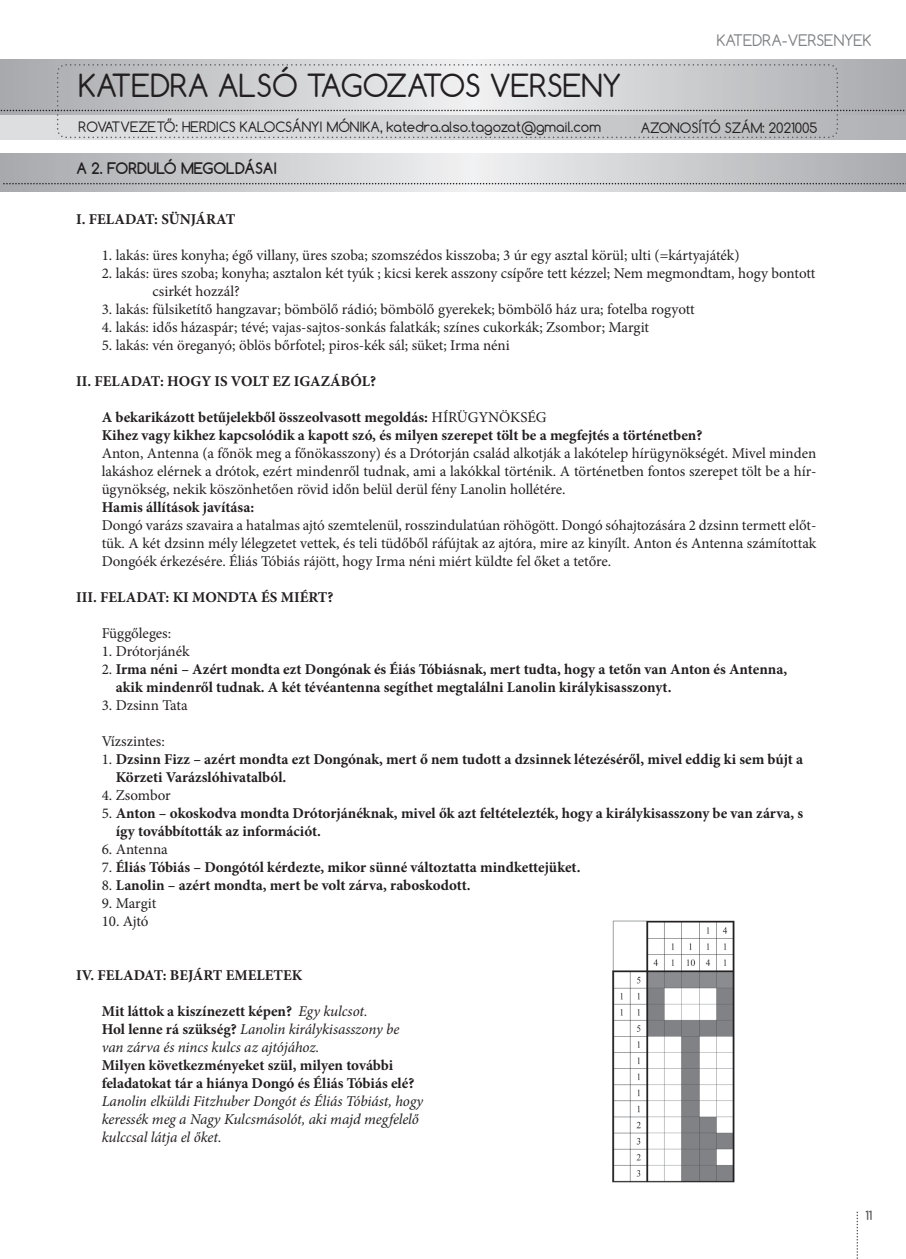
<style>
.page{position:relative;width:906px;height:1259px;background:#fff}
.page>*{position:absolute;margin:0;border:0;box-sizing:border-box;transform-origin:0 0}
.t1{font:30px "Comfortaa";color:#231f20}
.t2{font:15px/18px "Minion Pro";color:#231f20;text-align:justify}
.t3{font:700 15px/18px "Minion Pro";color:#231f20}
.t4{font:italic 15px/18px "Minion Pro";letter-spacing:-.01em;color:#231f20}
.t5{font:700 15px "Comfortaa";color:#231f20}
.t6{font:15px "Comfortaa";color:#808285}
.t7{font:13.5px "Comfortaa";color:#231f20}
.t8{font:700 12px "Comfortaa";color:#57585a}
.s1{font-weight:400}
.s2{font-weight:700;font-style:normal}
</style>
<div class="page">
<svg style="left:1px;top:115px;width:904px;height:25px;background:#c9cacc"></svg>
<svg style="left:57px;top:64px;width:781px;height:74px;background:#cbcccf"></svg>
<svg style="left:1px;top:77px;width:903px;height:48px;background:#c9cacd"></svg>
<img style="left:1px;top:153px;width:904px;height:38px">
<svg style="left:3px;top:183px;width:902px;height:1px"></svg>
<img style="left:612px;top:920px;width:123px;height:262px">
<svg style="left:856px;top:1212px;width:2px;height:47px"></svg>
<h1 class="t1" style="left:79px;top:74px;width:544px">KATEDRA ALSÓ TAGOZATOS VERSENY</h1>
<p class="t7" style="left:79px;top:122px;width:524px">ROVATVEZETŐ: HERDICS KALOCSÁNYI MÓNIKA, katedra.also.tagozat@gmail.com</p>
<p class="t6" style="left:716px;top:34px;width:156px">KATEDRA-VERSENYEK</p>
<p class="t7" style="left:640px;top:122px;width:178px">AZONOSÍTÓ SZÁM: 2021005</p>
<p class="t5" style="left:76px;top:158px;width:202px">A 2. FORDULÓ MEGOLDÁSAI</p>
<p class="t3" style="left:76px;top:211px;width:161px">I. FELADAT: SÜNJÁRAT</p>
<p class="t2" style="left:102px;top:247px;width:639px">1. lakás: üres konyha; égő villany, üres szoba; szomszédos kisszoba; 3 úr egy asztal körül; ulti (=kártyajáték)</p>
<p class="t2" style="left:152px;top:266px;width:664px;text-indent:-51px">2. lakás: üres szoba; konyha; asztalon két tyúk ; kicsi kerek asszony csípőre tett kézzel; Nem megmondtam, hogy bontott csirkét hozzál?</p>
<p class="t2" style="left:102px;top:301px;width:594px">3. lakás: fülsiketítő hangzavar; bömbölő rádió; bömbölő gyerekek; bömbölő ház ura; fotelba rogyott</p>
<p class="t2" style="left:102px;top:319px;width:549px">4. lakás: idős házaspár; tévé; vajas-sajtos-sonkás falatkák; színes cukorkák; Zsombor; Margit</p>
<p class="t2" style="left:102px;top:338px;width:409px">5. lakás: vén öreganyó; öblös bőrfotel; piros-kék sál; süket; Irma néni</p>
<p class="t3" style="left:76px;top:373px;width:301px">II. FELADAT: HOGY IS VOLT EZ IGAZÁBÓL?</p>
<p class="t3" style="left:102px;top:409px;width:602px">A bekarikázott betűjelekből összeolvasott megoldás: <span class="s1">HÍRÜGYNÖKSÉG<br></span>Kihez vagy kikhez kapcsolódik a kapott szó, és milyen szerepet tölt be a megfejtés a történetben?</p>
<p class="t2" style="left:102px;top:445px;width:716px">Anton, Antenna (a főnök meg a főnökasszony) és a Drótorján család alkotják a lakótelep hírügynökségét. Mivel minden lakáshoz elérnek a drótok, ezért mindenről tudnak, ami a lakókkal történik. A történetben fontos szerepet tölt be a hír&shy;ügynökség, nekik köszönhetően rövid időn belül derül fény Lanolin hollétére.</p>
<p class="t3" style="left:102px;top:499px;width:154px">Hamis állítások javítása:</p>
<p class="t2" style="left:102px;top:517px;width:716px">Dongó varázs szavaira a hatalmas ajtó szemtelenül, rosszindulatúan röhögött. Dongó sóhajtozására 2 dzsinn termett előt&shy;tük. A két dzsinn mély lélegzetet vettek, és teli tüdőből ráfújtak az ajtóra, mire az kinyílt. Anton és Antenna számítottak Dongóék érkezésére. Éliás Tóbiás rájött, hogy Irma néni miért küldte fel őket a tetőre.</p>
<p class="t3" style="left:76px;top:589px;width:259px">III. FELADAT: KI MONDTA ÉS MIÉRT?</p>
<p class="t2" style="left:102px;top:625px;width:71px">Függőleges:</p>
<p class="t2" style="left:102px;top:643px;width:89px">1. Drótorjánék</p>
<p class="t3" style="left:116px;top:661px;width:673px;text-indent:-14px"><span class="s1">2.</span> Irma néni – Azért mondta ezt Dongónak és Éiás Tóbiásnak, mert tudta, hogy a tetőn van Anton és Antenna, akik mindenről tudnak. A két tévéantenna segíthet megtalálni Lanolin királykisasszonyt.</p>
<p class="t2" style="left:102px;top:697px;width:88px">3. Dzsinn Tata</p>
<p class="t2" style="left:102px;top:733px;width:65px">Vízszintes:</p>
<p class="t3" style="left:116px;top:751px;width:689px;text-indent:-14px"><span class="s1">1.</span> Dzsinn Fizz – azért mondta ezt Dongónak, mert ő nem tudott a dzsinnek létezéséről, mivel eddig ki sem bújt a<br>Körzeti Varázslóhivatalból.</p>
<p class="t2" style="left:102px;top:787px;width:71px">4. Zsombor</p>
<p class="t3" style="left:116px;top:805px;width:689px;text-indent:-14px"><span class="s1">5.</span> Anton – okoskodva mondta Drótorjánéknak, mivel ők azt feltételezték, hogy a királykisasszony be van zárva, s így továbbították az információt.</p>
<p class="t2" style="left:102px;top:841px;width:68px">6. Antenna</p>
<p class="t3" style="left:102px;top:859px;width:480px"><span class="s1">7.</span> Éliás Tóbiás – Dongótól kérdezte, mikor sünné változtatta mindkettejüket.</p>
<p class="t3" style="left:102px;top:877px;width:370px"><span class="s1">8.</span> Lanolin – azért mondta, mert be volt zárva, raboskodott.</p>
<p class="t2" style="left:102px;top:895px;width:56px">9. Margit</p>
<p class="t2" style="left:102px;top:913px;width:48px">10. Ajtó</p>
<p class="t3" style="left:76px;top:967px;width:228px">IV. FELADAT: BEJÁRT EMELETEK</p>
<p class="t4" style="left:102px;top:1003px;width:299px"><span class="s2">Mit láttok a kiszínezett képen?</span> Egy kulcsot.<br><span class="s2">Hol lenne rá szükség?</span> Lanolin királykisasszony be van zárva és nincs kulcs az ajtójához.</p>
<p class="t3" style="left:102px;top:1057px;width:314px">Milyen következményeket szül, milyen további feladatokat tár a hiánya Dongó és Éliás Tóbiás elé?</p>
<p class="t4" style="left:102px;top:1093px;width:323px">Lanolin elküldi Fitzhuber Dongót és Éliás Tóbiást, hogy keressék meg a Nagy Kulcsmásolót, aki majd megfelelő kulccsal látja el őket.</p>
<p class="t8" style="left:865px;top:1208px;width:8px">11</p>
</div>
